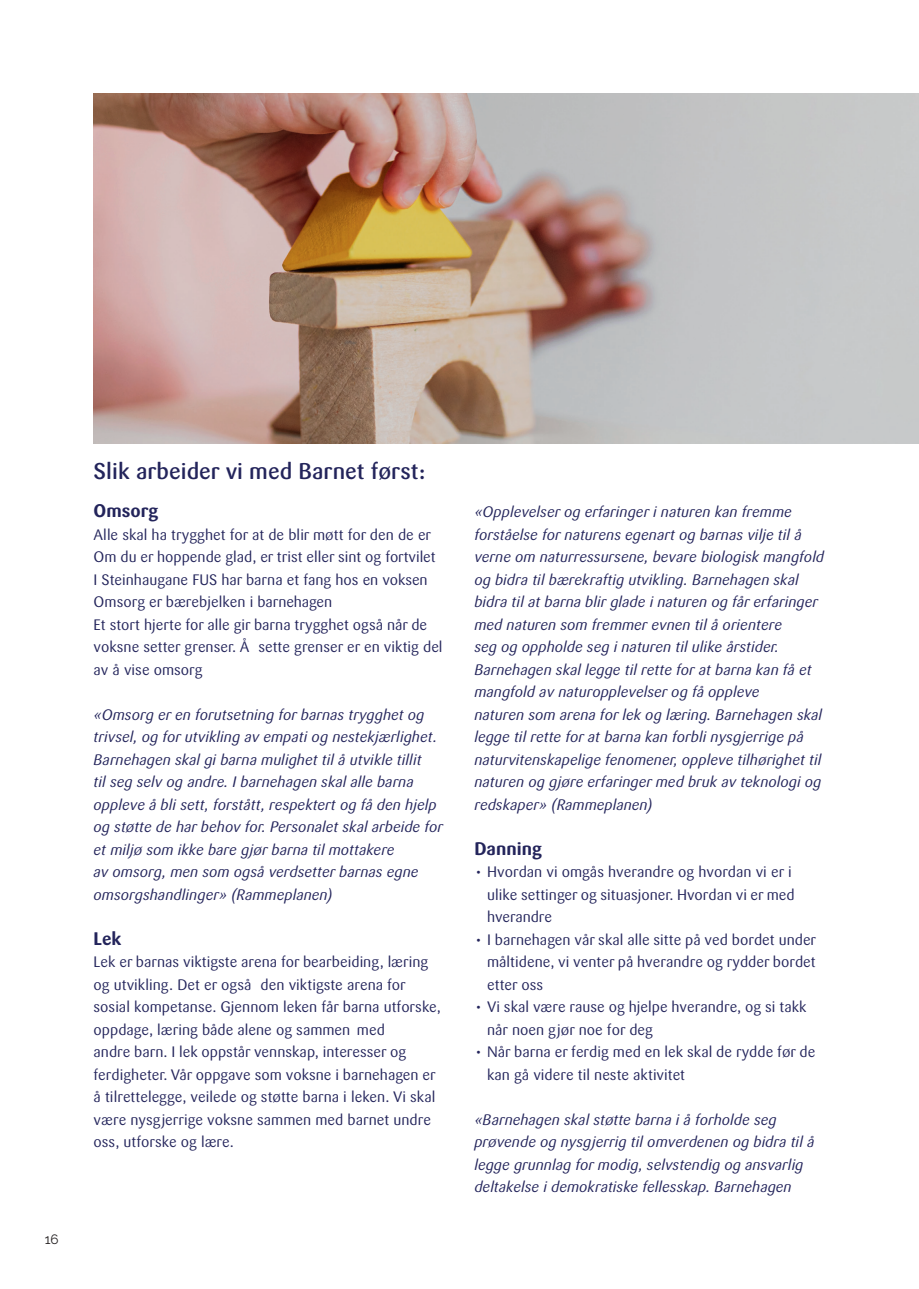
<style>
.page{position:relative;width:919px;height:1289px;background:#fff}
.page>*{position:absolute;margin:0;border:0;box-sizing:border-box;transform-origin:0 0}
.t1{font:500 22.5px "Sari OT";color:#23245b}
.t2{font:700 18px "Sari OT";color:#23245b}
.t3{font:italic 15px/22.5px "Sari OT";color:#23245b}
.t4{font:15px/22.5px "Sari OT";color:#23245b}
.t5{font:13.5px "Raleway";color:#231f20}
</style>
<div class="page">
<img style="left:94px;top:94px;width:824px;height:349px">
<p class="t5" style="left:45px;top:1231px;width:15px">16</p>
<h1 class="t1" style="left:94px;top:456px;width:333px">Slik arbeider vi med Barnet først:</h1>
<p class="t2" style="left:94px;top:499px;width:66px">Omsorg</p>
<p class="t4" style="left:94px;top:523px;width:350px">Alle skal ha trygghet for at de blir møtt for den de er Om du er hoppende glad, er trist eller sint og fortvilet I Steinhaugane FUS har barna et fang hos en voksen Omsorg er bærebjelken i barnehagen<br>Et stort hjerte for alle gir barna trygghet også når de voksne setter grenser. Å sette grenser er en viktig del av å vise omsorg</p>
<p class="t3" style="left:94px;top:703px;width:351px">«Omsorg er en forutsetning for barnas trygghet og trivsel, og for utvikling av empati og nestekjærlighet.<br>Barnehagen skal gi barna mulighet til å utvikle tillit<br>til seg selv og andre. I barnehagen skal alle barna oppleve å bli sett, forstått, respektert og få den hjelp og støtte de har behov for. Personalet skal arbeide for et miljø som ikke bare gjør barna til mottakere<br>av omsorg, men som også verdsetter barnas egne omsorgshandlinger» (Rammeplanen)</p>
<p class="t2" style="left:94px;top:926px;width:29px">Lek</p>
<p class="t4" style="left:94px;top:950px;width:349px">Lek er barnas viktigste arena for bearbeiding, læring og utvikling. Det er også den viktigste arena for sosial kompetanse. Gjennom leken får barna utforske, oppdage, læring både alene og sammen med<br>andre barn. I lek oppstår vennskap, interesser og ferdigheter. Vår oppgave som voksne i barnehagen er å tilrettelegge, veilede og støtte barna i leken. Vi skal være nysgjerrige voksne sammen med barnet undre oss, utforske og lære.</p>
<p class="t3" style="left:474px;top:500px;width:351px">«Opplevelser og erfaringer i naturen kan fremme forståelse for naturens egenart og barnas vilje til å verne om naturressursene, bevare biologisk mangfold og bidra til bærekraftig utvikling. Barnehagen skal bidra til at barna blir glade i naturen og får erfaringer med naturen som fremmer evnen til å orientere<br>seg og oppholde seg i naturen til ulike årstider.<br>Barnehagen skal legge til rette for at barna kan få et mangfold av naturopplevelser og få oppleve<br>naturen som arena for lek og læring. Barnehagen skal legge til rette for at barna kan forbli nysgjerrige på naturvitenskapelige fenomener, oppleve tilhørighet til naturen og gjøre erfaringer med bruk av teknologi og redskaper» (Rammeplanen)</p>
<p class="t2" style="left:474px;top:836px;width:69px">Danning</p>
<p class="t4" style="left:487px;top:860px;width:309px;text-indent:-13px">• Hvordan vi omgås hverandre og hvordan vi er i ulike settinger og situasjoner. Hvordan vi er med hverandre</p>
<p class="t4" style="left:487px;top:928px;width:330px;text-align:justify;text-indent:-13px">• I barnehagen vår skal alle sitte på ved bordet under måltidene, vi venter på hverandre og rydder bordet etter oss</p>
<p class="t4" style="left:487px;top:995px;width:321px;text-indent:-13px">• Vi skal være rause og hjelpe hverandre, og si takk når noen gjør noe for deg</p>
<p class="t4" style="left:487px;top:1040px;width:329px;text-indent:-13px">• Når barna er ferdig med en lek skal de rydde før de kan gå videre til neste aktivitet</p>
<p class="t3" style="left:474px;top:1108px;width:341px">«Barnehagen skal støtte barna i å forholde seg prøvende og nysgjerrig til omverdenen og bidra til å legge grunnlag for modig, selvstendig og ansvarlig deltakelse i demokratiske fellesskap. Barnehagen</p>
</div>
